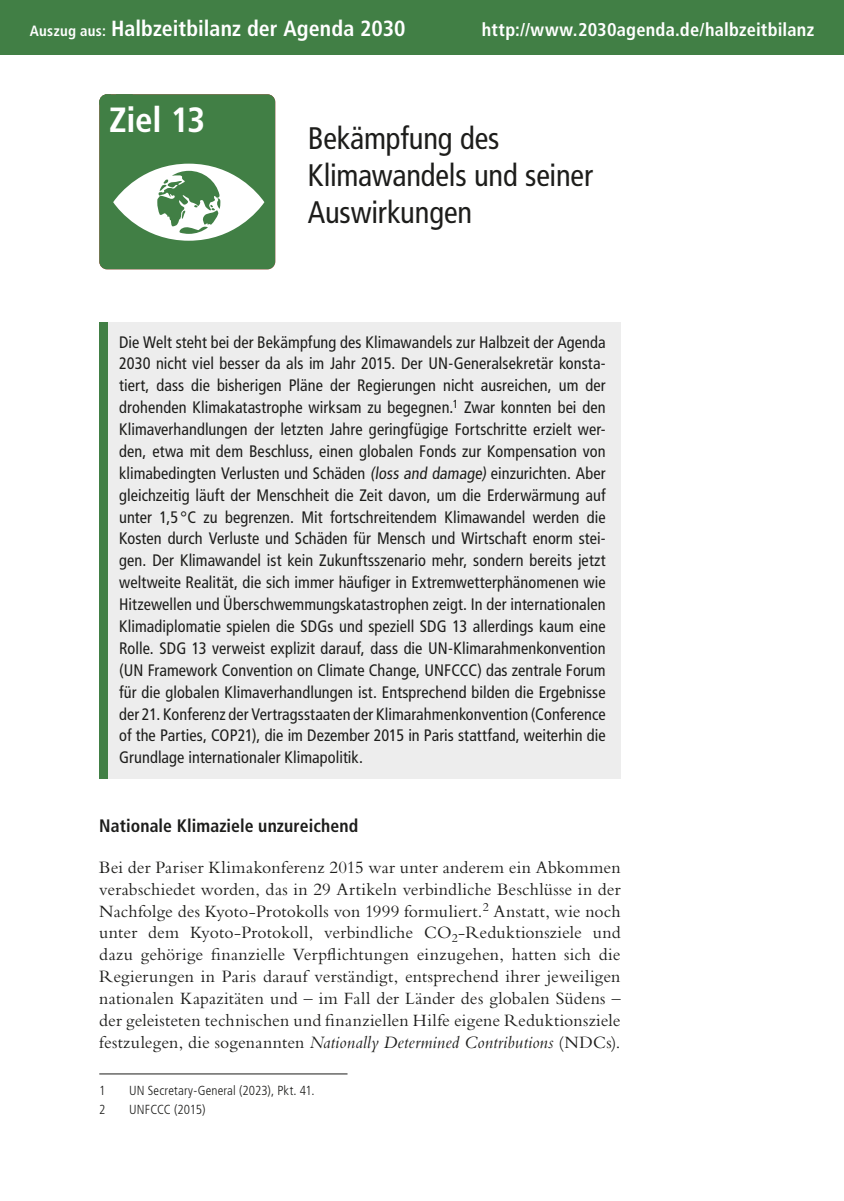
<style>
.page{position:relative;width:844px;height:1201px;background:#fff}
.page>*{position:absolute;margin:0;border:0;box-sizing:border-box;transform-origin:0 0}
.Kasten_Text{font:700 condensed 35px "Frutiger LT Std";letter-spacing:-.01em;color:#fff}
.Hauptüberschrift{font:condensed 31.15px/36.8px "Frutiger LT Std";letter-spacing:-.005em;color:#1d1d1b}
.Überschrift_pink{font:700 condensed 21.88px "Frutiger LT Std";letter-spacing:.005em;color:#fff}
.Überschrift_pink-2{font:700 condensed 18.38px "Frutiger LT Std";letter-spacing:.01em;color:#fff}
.Text{font:18.03px/21.9px "Bembo Std";letter-spacing:.01em;color:#1d1d1b;text-align:justify}
.Zwischentitel{font:700 condensed 18.03px "Frutiger LT Std";letter-spacing:.005em;color:#1d1d1b}
.Einleitung{font:condensed 16.62px/21.9px "Frutiger LT Std";letter-spacing:.005em;color:#1d1d1b;text-align:justify}
.Fußnoten{font:300 condensed 13.12px "Frutiger LT Std";letter-spacing:.015em;color:#1d1d1b}
.Fußnoten-2{font:300 condensed 13.12px "Frutiger LT Std";letter-spacing:-.005em;color:#1d1d1b}
.s1{font-size:14.88px}
.s2{font-style:italic;font-size:18.2px}
</style>
<div class="page">
<div style="left:99px;top:322px;width:521px;height:457px;background:#ededed"></div>
<div style="left:99px;top:322px;width:9px;height:457px;background:#417f45"></div>
<svg style="left:99px;top:94px;width:176px;height:175px"></svg>
<hr style="left:99px;top:1073px;width:248px;height:1px;background:#1d1d1b">
<div style="left:0;top:0;width:843px;height:55px;background:#417f45"></div>
<p class="Überschrift_pink" style="left:30px;top:16px;width:377px"><span class="s1">Auszug aus:</span> Halbzeitbilanz der Agenda 2030</p>
<p class="Überschrift_pink-2" style="left:481px;top:19px;width:334px">http://www.2030agenda.de/halbzeitbilanz</p>
<p class="Kasten_Text" style="left:109px;top:99px;width:97px">Ziel 13</p>
<p class="Hauptüberschrift" style="left:308px;top:120px;width:287px">Bekämpfung des<br>Klimawandels und seiner<br>Auswirkungen</p>
<p class="Einleitung" style="left:119px;top:331px;width:488px">Die Welt steht bei der Bekämpfung des Klimawandels zur Halbzeit der Agenda 2030 nicht viel besser da als im Jahr 2015. Der UN-Generalsekretär konsta&shy;tiert, dass die bisherigen Pläne der Regierungen nicht ausreichen, um der drohenden Klimakatastrophe wirksam zu begegnen.<sup>1</sup> Zwar konnten bei den Klimaverhandlungen der letzten Jahre geringfügige Fortschritte erzielt wer&shy;den, etwa mit dem Beschluss, einen globalen Fonds zur Kompensation von klimabedingten Verlusten und Schäden (loss and damage) einzurichten. Aber gleichzeitig läuft der Menschheit die Zeit davon, um die Erderwärmung auf unter 1,5 °C zu begrenzen. Mit fortschreitendem Klimawandel werden die Kosten durch Verluste und Schäden für Mensch und Wirtschaft enorm stei&shy;gen. Der Klimawandel ist kein Zukunftsszenario mehr, sondern bereits jetzt weltweite Realität, die sich immer häufiger in Extremwetterphänomenen wie Hitzewellen und Überschwemmungskatastrophen zeigt. In der internationalen Klimadiplomatie spielen die SDGs und speziell SDG 13 allerdings kaum eine Rolle. SDG 13 verweist explizit darauf, dass die UN-Klimarahmenkonvention (UN Framework Convention on Climate Change, UNFCCC) das zentrale Forum für die globalen Klimaverhandlungen ist. Entsprechend bilden die Ergebnisse der 21. Konferenz der Vertragsstaaten der Klimarahmenkonvention (Conference of the Parties, COP21), die im Dezember 2015 in Paris stattfand, weiterhin die Grundlage internationaler Klimapolitik.</p>
<p class="Zwischentitel" style="left:99px;top:814px;width:260px">Nationale Klimaziele unzureichend</p>
<p class="Text" style="left:99px;top:855px;width:522px">Bei der Pariser Klimakonferenz 2015 war unter anderem ein Abkommen verabschiedet worden, das in 29 Artikeln verbindliche Beschlüsse in der Nachfolge des Kyoto-Protokolls von 1999 formuliert.<sup>2</sup> Anstatt, wie noch unter dem Kyoto-Protokoll, verbindliche CO<sub>2</sub>-Reduktionsziele und dazu gehörige finanzielle Verpflichtungen einzugehen, hatten sich die Regierungen in Paris darauf verständigt, entsprechend ihrer jeweiligen nationalen Kapazitäten und – im Fall der Länder des globalen Südens – der geleisteten technischen und finanziellen Hilfe eigene Reduktionsziele festzulegen, die sogenannten <span class="s2">Nationally Determined Contributions</span> (NDCs).</p>
<p class="Fußnoten" style="left:99px;top:1082px;width:8px">1</p>
<p class="Fußnoten" style="left:129px;top:1082px;width:187px">UN Secretary-General (2023), Pkt. 41.</p>
<p class="Fußnoten" style="left:99px;top:1101px;width:8px">2</p>
<p class="Fußnoten-2" style="left:129px;top:1101px;width:78px">UNFCCC (2015)</p>
</div>
